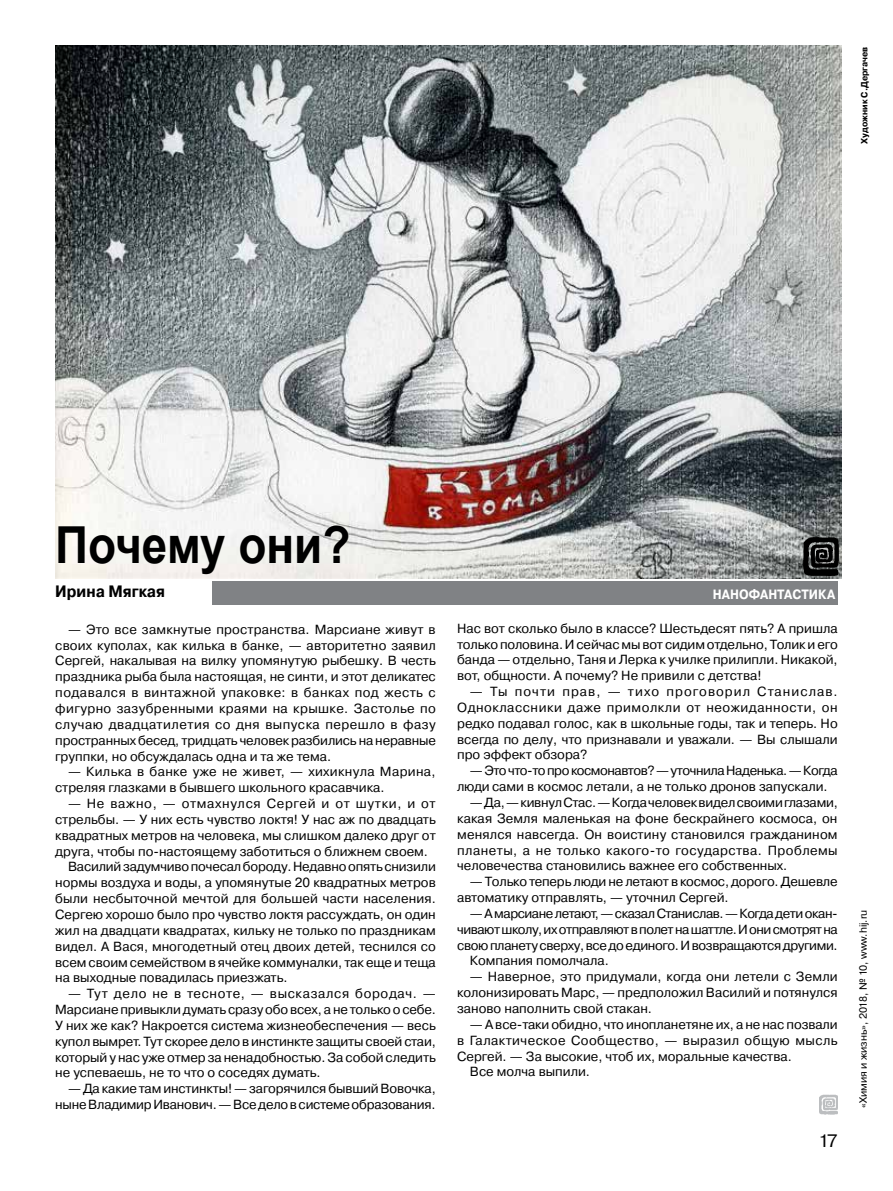
<style>
.page{position:relative;width:893px;height:1191px;background:#fff}
.page>*{position:absolute;margin:0;border:0;box-sizing:border-box;transform-origin:0 0}
.t1{font:700 51px "Arial";color:#000;scale:.9 1}
.t2{font:18px "Pragmatica C";color:#000}
.t3{font:700 16.5px "Pragmatica C";color:#000;scale:.92 1}
.t4{font:700 13.5px "Pragmatica C";color:#fff;scale:.9 1}
.t5{font:13.2px/15.9px "Pragmatica C";color:#000;text-align:justify}
.t6{font:13.2px "Pragmatica C";letter-spacing:-.035em;color:#000}
.t7{font:13.2px "Pragmatica C";letter-spacing:-.025em;color:#000}
.t8{font:13.2px "Pragmatica C";letter-spacing:.03em;color:#000}
.t9{font:13.2px "Pragmatica C";letter-spacing:.05em;color:#000}
.t10{font:10.5px "Pragmatica C";color:#000}
.t11{font:700 9px "Pragmatica C";color:#000;scale:.95 1}
</style>
<div class="page">
<img style="left:55px;top:45px;width:786px;height:533px">
<div style="left:213px;top:581px;width:625px;height:24px;background:#808285"></div>
<img style="left:802px;top:537px;width:37px;height:39px">
<img style="left:819px;top:1094px;width:19px;height:20px">
<p class="t11" style="left:859px;top:144px;width:104px;rotate:-90deg">Художник С.Дергачев</p>
<h1 class="t1" style="left:55px;top:511px;width:329px">Почему они?</h1>
<p class="t3" style="left:55px;top:582px;width:121px">Ирина Мягкая</p>
<p class="t5" style="left:55px;top:621px;width:382px;text-indent:13px">— Это все замкнутые пространства. Марсиане живут в своих куполах, как килька в банке, — авторитетно заявил Сергей, накалывая на вилку упомянутую рыбешку. В честь праздника рыба была настоящая, не синти, и этот деликатес подавался в винтажной упаковке: в банках под жесть с фигурно зазубренными краями на крышке. Застолье по случаю двадцатилетия со дня выпуска перешло в фазу пространных бесед, тридцать человек разбились на неравные группки, но обсуждалась одна и та же тема.</p>
<p class="t5" style="left:55px;top:764px;width:382px;text-indent:13px">— Килька в банке уже не живет, — хихикнула Марина, стреляя глазками в бывшего школьного красавчика.</p>
<p class="t9" style="left:68px;top:796px;width:369px">— Н е важно, — отмахнулся Сергей и от шутки, и от</p>
<p class="t5" style="left:55px;top:811px;width:382px">стрельбы. — У них есть чувство локтя! У нас аж по двадцать</p>
<p class="t5" style="left:55px;top:827px;width:382px">квадратных метров на человека, мы слишком далеко друг от</p>
<p class="t5" style="left:55px;top:843px;width:374px">друга, чтобы по-настоящему заботиться о ближнем своем.</p>
<p class="t5" style="left:68px;top:859px;width:369px">Василий задумчиво почесал бороду. Недавно опять снизили</p>
<p class="t5" style="left:55px;top:875px;width:382px">нормы воздуха и воды, а упомянутые 20 квадратных метров</p>
<p class="t5" style="left:55px;top:890px;width:382px">были несбыточной мечтой для большей части населения.</p>
<p class="t5" style="left:55px;top:906px;width:382px">Сергею хорошо было про чувство локтя рассуждать, он один</p>
<p class="t5" style="left:55px;top:922px;width:382px">жил на двадцати квадратах, кильку не только по праздникам</p>
<p class="t5" style="left:55px;top:938px;width:382px">видел. А Вася, многодетный отец двоих детей, теснился со</p>
<p class="t5" style="left:55px;top:954px;width:382px">всем своим семейством в ячейке коммуналки, так еще и теща</p>
<p class="t5" style="left:55px;top:970px;width:234px">на выходные повадилась приезжать.</p>
<p class="t5" style="left:55px;top:985px;width:382px;text-indent:13px">— Тут дело не в тесноте, — высказался бородач. — Марсиане привыкли думать сразу обо всех, а не только о себе.<br>У них же как? Н акроется система жизнеобеспечения — весь купол вымрет. Тут скорее дело в инстинкте защиты своей стаи, который у нас уже отмер за ненадобностью. За собой следить не успеваешь, не то что о соседях думать.</p>
<p class="t5" style="left:55px;top:1080px;width:382px;text-align:right">— Да какие там инстинкты! — загорячился бывший Вовочка, ныне Владимир И ванович. — Все дело в системе образования.</p>
<p class="t4" style="left:713px;top:586px;width:51px">Нан офан</p>
<p class="t4" style="left:777px;top:586px;width:46px">тастика</p>
<p class="t5" style="left:457px;top:620px;width:382px">Н ас вот сколько было в классе? Ш естьдесят пять? А пришла только половина. И сейчас мы вот сидим отдельно, Толик и его банда — отдельно, Таня и Лерка к училке прилипли. Н икакой, вот, общности. А почему? Н е привили с детства!</p>
<p class="t5" style="left:457px;top:683px;width:382px;text-indent:13px">— Ты почти прав, — тихо проговорил Станислав.<br>Одноклассники даже примолкли от неожиданности, он редко подавал голос, как в школьные годы, так и теперь. Н о всегда по делу, что признавали и уважали. — Вы слышали про эффект обзора?</p>
<p class="t5" style="left:457px;top:763px;width:382px;text-indent:13px">— Это что-то про космонавтов? — уточнила Н аденька. — Когда люди сами в космос летали, а не только дронов запускали.</p>
<p class="t5" style="left:457px;top:794px;width:382px;text-indent:13px">— Да, — кивнул Стас. — Когда человек видел своими глазами, какая Земля маленькая на фоне бескрайнего космоса, он менялся навсегда. Он воистину становился гражданином планеты, а не только какого-то государства. П роблемы человечества становились важнее его собственных.</p>
<p class="t5" style="left:457px;top:873px;width:382px;text-indent:13px">— Только теперь люди не летают в космос, дорого. Дешевле автоматику отправлять, — уточнил Сергей.</p>
<p class="t6" style="left:470px;top:906px;width:369px">— А марсиане летают, — сказал Станислав. — Когда дети окан-</p>
<p class="t6" style="left:457px;top:922px;width:382px">чивают школу, их отправляют в полет на шаттле. И они смотрят на</p>
<p class="t7" style="left:457px;top:937px;width:382px">свою планету сверху, все до единого. И возвращаются другими.</p>
<p class="t5" style="left:470px;top:953px;width:141px">Компания помолчала.</p>
<p class="t5" style="left:457px;top:969px;width:382px;text-indent:13px">— Наверное, это придумали, когда они летели с Земли колонизировать Марс, — предположил Василий и потянулся заново наполнить свой стакан.</p>
<p class="t5" style="left:470px;top:1016px;width:369px">— А все-таки обидно, что инопланетяне их, а не нас позвали</p>
<p class="t8" style="left:457px;top:1032px;width:382px">в Галактическое Сообщество, — выразил общую мысль</p>
<p class="t5" style="left:457px;top:1048px;width:336px">Сергей. — За высокие, чтоб их, моральные качества.</p>
<p class="t5" style="left:470px;top:1064px;width:122px">Все молча выпили.</p>
<h2 class="t2" style="left:818px;top:1130px;width:21px">17</h2>
<p class="t10" style="left:857px;top:1108px;width:200px;rotate:-90deg">«Химия и жизнь», 2018, № 10, www.hij.ru</p>
</div>
